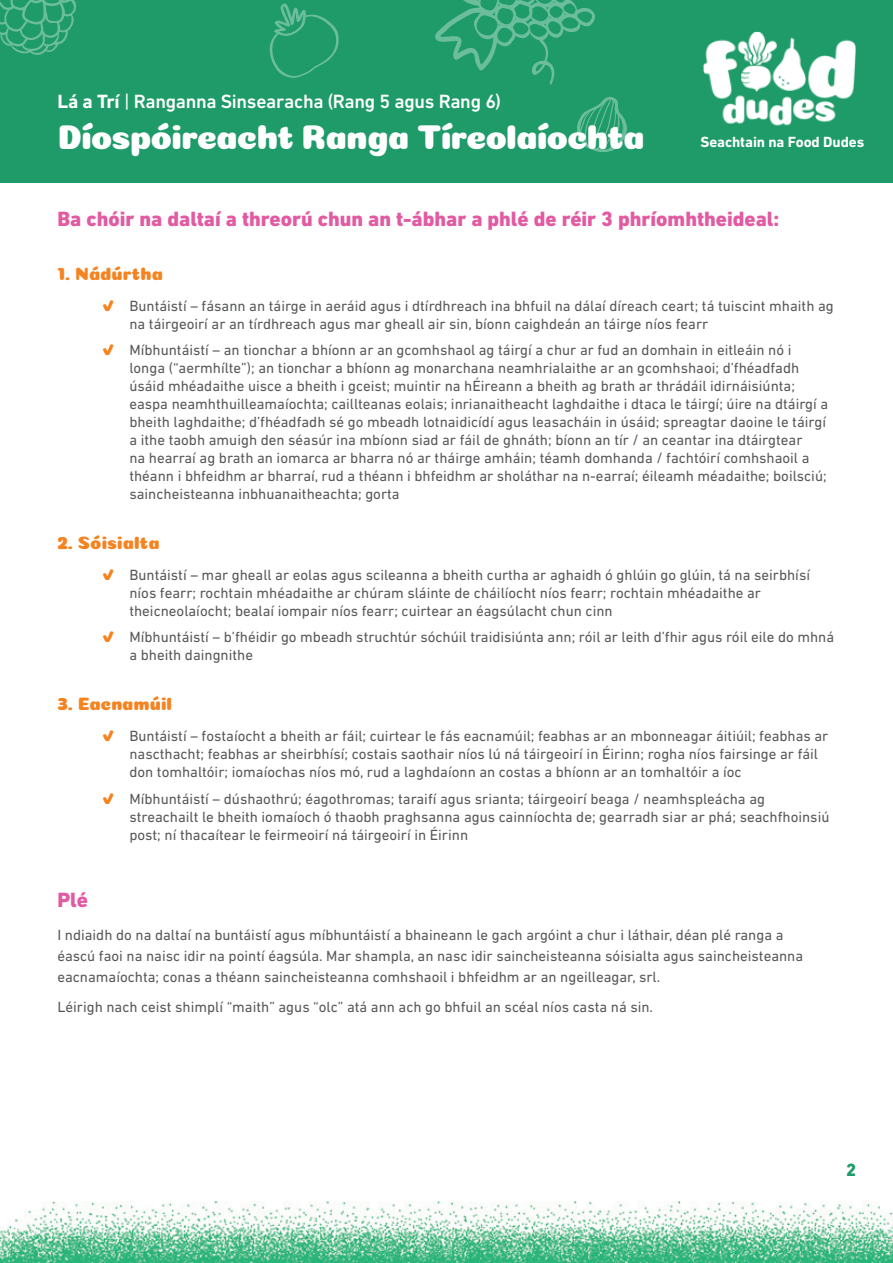
<style>
.page{position:relative;width:893px;height:1263px;background:#fff}
.page>*{position:absolute;margin:0;border:0;box-sizing:border-box;transform-origin:0 0}
.t1{font:34.5px "Coiny";letter-spacing:-.025em;color:#fff}
.t2{font:800 21px "DIN Next LT Pro";color:#e25aa1}
.t3{font:500 19.5px "DIN Next LT Pro";letter-spacing:-.015em;color:#fff}
.t4{font:18px "Coiny";color:#f48320}
.t5{font:800 18px "DIN Next LT Pro";color:#1e9b68}
.t6{font:15px/18px "DIN Next LT Pro";color:#57585a}
.t7{font:700 15px "DIN Next LT Pro";letter-spacing:-.005em;color:#fff}
.s1{font-weight:700}
.s2{font-weight:400}
.s3{font-family:"Coiny";color:#f48320}
</style>
<div class="page">
<div style="left:0;top:0;width:893px;height:182px;background:#1e9b68"></div>
<img style="left:0;top:1201px;width:893px;height:62px">
<svg style="left:435px;top:0;width:192px;height:152px"></svg>
<svg style="left:0;top:0;width:76px;height:55px"></svg>
<svg style="left:269px;top:3px;width:70px;height:75px"></svg>
<img style="left:703px;top:32px;width:153px;height:94px">
<h3 class="t3" style="left:57px;top:90px;width:445px"><span class="s1">Lá a Trí</span> <span class="s2">|</span> Ranganna Sinsearacha (Rang 5 agus Rang 6)</h3>
<h1 class="t1" style="left:57px;top:117px;width:589px">Díospóireacht Ranga Tíreolaíochta</h1>
<p class="t7" style="left:700px;top:133px;width:165px">Seachtain na Food Dudes</p>
<h2 class="t2" style="left:57px;top:206px;width:723px">Ba chóir na daltaí a threorú chun an t-ábhar a phlé de réir 3 phríomhtheideal:</h2>
<p class="t4" style="left:57px;top:263px;width:107px">1. Nádúrtha</p>
<p class="t6" style="left:129px;top:296px;width:706px;text-indent:-27px"><span class="s3">√</span> Buntáistí – fásann an táirge in aeráid agus i dtírdhreach ina bhfuil na dálaí díreach ceart; tá tuiscint mhaith ag na táirgeoirí ar an tírdhreach agus mar gheall air sin, bíonn caighdeán an táirge níos fearr</p>
<p class="t6" style="left:129px;top:341px;width:700px;text-indent:-27px"><span class="s3">√</span> Míbhuntáistí – an tionchar a bhíonn ar an gcomhshaol ag táirgí a chur ar fud an domhain in eitleáin nó i longa (“aermhílte”); an tionchar a bhíonn ag monarchana neamhrialaithe ar an gcomhshaoi; d’fhéadfadh úsáid mhéadaithe uisce a bheith i gceist; muintir na hÉireann a bheith ag brath ar thrádáil idirnáisiúnta; easpa neamhthuilleamaíochta; caillteanas eolais; inrianaitheacht laghdaithe i dtaca le táirgí; úire na dtáirgí a bheith laghdaithe; d’fhéadfadh sé go mbeadh lotnaidicídí agus leasacháin in úsáid; spreagtar daoine le táirgí a ithe taobh amuigh den séasúr ina mbíonn siad ar fáil de ghnáth; bíonn an tír / an ceantar ina dtáirgtear<br>na hearraí ag brath an iomarca ar bharra nó ar tháirge amháin; téamh domhanda / fachtóirí comhshaoil a théann i bhfeidhm ar bharraí, rud a théann i bhfeidhm ar sholáthar na n-earraí; éileamh méadaithe; boilsciú; saincheisteanna inbhuanaitheachta; gorta</p>
<p class="t4" style="left:57px;top:532px;width:104px">2. Sóisialta</p>
<p class="t6" style="left:129px;top:566px;width:682px;text-indent:-27px"><span class="s3">√</span> Buntáistí – mar gheall ar eolas agus scileanna a bheith curtha ar aghaidh ó ghlúin go glúin, tá na seirbhísí níos fearr; rochtain mhéadaithe ar chúram sláinte de cháilíocht níos fearr; rochtain mhéadaithe ar theicneolaíocht; bealaí iompair níos fearr; cuirtear an éagsúlacht chun cinn</p>
<p class="t6" style="left:129px;top:628px;width:706px;text-indent:-27px"><span class="s3">√</span> Míbhuntáistí – b’fhéidir go mbeadh struchtúr sóchúil traidisiúnta ann; róil ar leith d’fhir agus róil eile do mhná a bheith daingnithe</p>
<p class="t4" style="left:57px;top:694px;width:116px">3. Eacnamúil</p>
<p class="t6" style="left:129px;top:727px;width:700px;text-indent:-27px"><span class="s3">√</span> Buntáistí – fostaíocht a bheith ar fáil; cuirtear le fás eacnamúil; feabhas ar an mbonneagar áitiúil; feabhas ar nascthacht; feabhas ar sheirbhísí; costais saothair níos lú ná táirgeoirí in Éirinn; rogha níos fairsinge ar fáil don tomhaltóir; iomaíochas níos mó, rud a laghdaíonn an costas a bhíonn ar an tomhaltóir a íoc</p>
<p class="t6" style="left:129px;top:789px;width:701px;text-indent:-27px"><span class="s3">√</span> Míbhuntáistí – dúshaothrú; éagothromas; taraifí agus srianta; táirgeoirí beaga / neamhspleácha ag streachailt le bheith iomaíoch ó thaobh praghsanna agus cainníochta de; gearradh siar ar phá; seachfhoinsiú post; ní thacaítear le feirmeoirí ná táirgeoirí in Éirinn</p>
<h2 class="t2" style="left:57px;top:887px;width:32px">Plé</h2>
<p class="t6" style="left:57px;top:925px;width:747px;line-height:21px">I ndiaidh do na daltaí na buntáistí agus míbhuntáistí a bhaineann le gach argóint a chur i láthair, déan plé ranga a éascú faoi na naisc idir na pointí éagsúla. Mar shampla, an nasc idir saincheisteanna sóisialta agus saincheisteanna eacnamaíochta; conas a théann saincheisteanna comhshaoil i bhfeidhm ar an ngeilleagar, srl.</p>
<p class="t6" style="left:57px;top:998px;width:597px">Léirigh nach ceist shimplí “maith” agus “olc” atá ann ach go bhfuil an scéal níos casta ná sin.</p>
<p class="t5" style="left:846px;top:1159px;width:12px">2</p>
</div>
